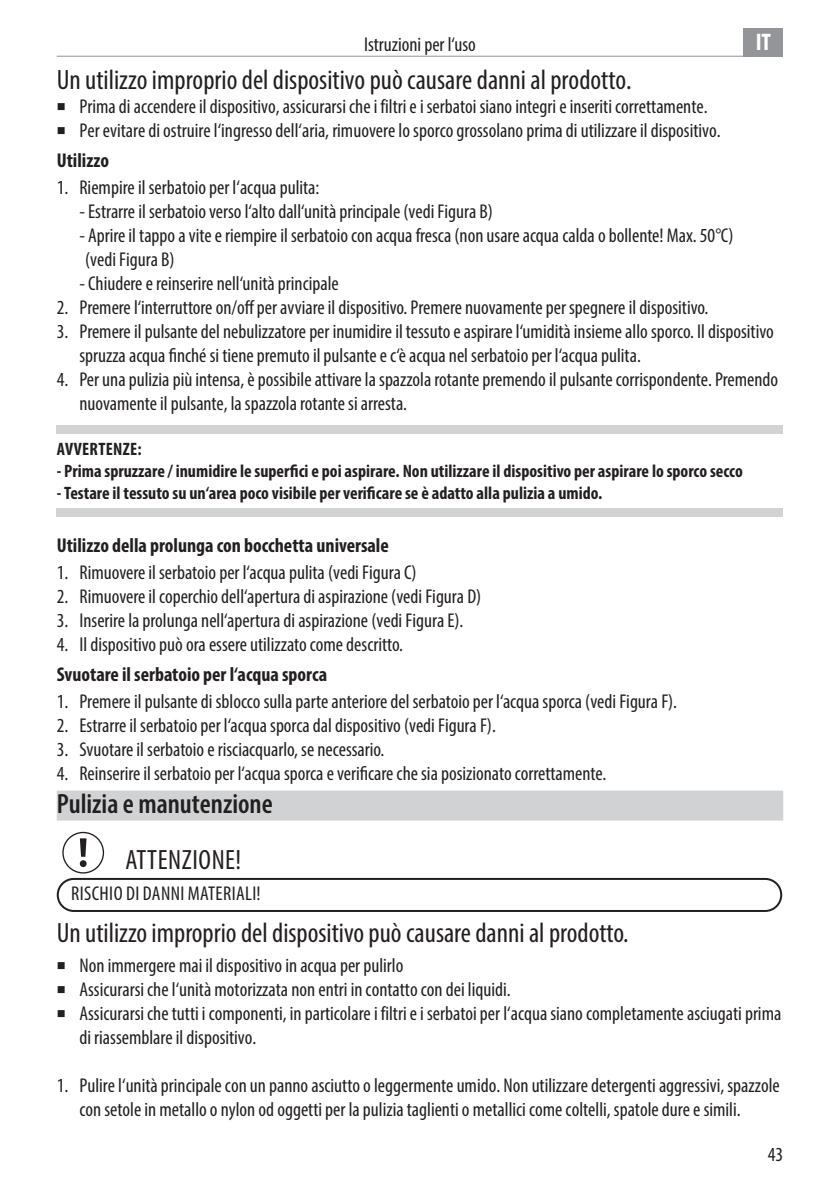
<style>
.page{position:relative;width:840px;height:1191px;background:#fff}
.page>*{position:absolute;margin:0;border:0;box-sizing:border-box;transform-origin:0 0}
.t1{font:condensed 28px "Myriad Pro";color:#231f20}
.t2{font:600 condensed 28px "Myriad Pro";color:#231f20}
.t3{font:condensed 28px "Myriad Pro";letter-spacing:.02em;color:#231f20}
.t4{font:700 condensed 24px "Myriad Pro";color:#fff}
.t5{font:condensed 20px/24px "Myriad Pro";color:#231f20}
.t6{font:700 condensed 20px "Myriad Pro";color:#231f20}
.t7{font:condensed 20px "Myriad Pro";letter-spacing:.02em;color:#231f20}
.t8{font:700 condensed 18px "Myriad Pro";color:#231f20}
.t9{font:700 condensed 18px "Myriad Pro";letter-spacing:.02em;color:#231f20}
</style>
<div class="page">
<hr style="left:57px;top:56px;width:724px;height:1px;background:#939598">
<div style="left:743px;top:28px;width:39px;height:29px;background:#939598"></div>
<div style="left:57px;top:790px;width:725px;height:30px;background:#d1d2d4"></div>
<div style="left:57px;top:425px;width:725px;height:9px;background:#d1d2d4"></div>
<div style="left:57px;top:508px;width:725px;height:9px;background:#d1d2d4"></div>
<div style="left:57px;top:878px;width:724px;height:34px;border:2px solid #231f20;border-radius:16px"></div>
<svg style="left:62px;top:832px;width:42px;height:41px"></svg>
<p class="t5" style="left:364px;top:32px;width:113px">Istruzioni per l‘uso</p>
<p class="t4" style="left:755px;top:27px;width:17px">IT</p>
<h1 class="t1" style="left:57px;top:63px;width:576px">Un utilizzo improprio del dispositivo può causare danni al prodotto.</h1>
<p class="t5" style="left:79px;top:94px;width:642px">Prima di accendere il dispositivo, assicurarsi che i filtri e i serbatoi siano integri e inseriti correttamente.<br>Per evitare di ostruire l‘ingresso dell‘aria, rimuovere lo sporco grossolano prima di utilizzare il dispositivo.</p>
<p class="t6" style="left:57px;top:148px;width:54px">Utilizzo</p>
<p class="t5" style="left:57px;top:175px;width:264px">1. Riempire il serbatoio per l‘acqua pulita:</p>
<p class="t5" style="left:79px;top:199px;width:415px">- Estrarre il serbatoio verso l‘alto dall‘unità principale (vedi Figura B)</p>
<p class="t5" style="left:79px;top:223px;width:655px">- Aprire il tappo a vite e riempire il serbatoio con acqua fresca (non usare acqua calda o bollente! Max. 50°C) (vedi Figura B)</p>
<p class="t5" style="left:79px;top:271px;width:261px">- Chiudere e reinserire nell‘unità principale</p>
<p class="t5" style="left:57px;top:295px;width:652px">2. Premere l‘interruttore on/off per avviare il dispositivo. Premere nuovamente per spegnere il dispositivo.</p>
<p class="t5" style="left:79px;top:319px;width:695px;text-indent:-23px">3. Premere il pulsante del nebulizzatore per inumidire il tessuto e aspirare l‘umidità insieme allo sporco. Il dispositivo spruzza acqua finché si tiene premuto il pulsante e c‘è acqua nel serbatoio per l‘acqua pulita.</p>
<p class="t5" style="left:79px;top:367px;width:700px;text-indent:-23px">4. Per una pulizia più intensa, è possibile attivare la spazzola rotante premendo il pulsante corrispondente. Premendo nuovamente il pulsante, la spazzola rotante si arresta.</p>
<p class="t9" style="left:57px;top:438px;width:86px">AVVERTENZE:</p>
<p class="t8" style="left:57px;top:459px;width:687px">- Prima spruzzare / inumidire le superfici e poi aspirare. Non utilizzare il dispositivo per aspirare lo sporco secco</p>
<p class="t8" style="left:57px;top:481px;width:547px">- Testare il tessuto su un‘area poco visibile per verificare se è adatto alla pulizia a umido.</p>
<p class="t6" style="left:57px;top:533px;width:333px">Utilizzo della prolunga con bocchetta universale</p>
<p class="t5" style="left:57px;top:560px;width:361px">1. Rimuovere il serbatoio per l‘acqua pulita (vedi Figura C)</p>
<p class="t5" style="left:57px;top:584px;width:426px">2. Rimuovere il coperchio dell‘apertura di aspirazione (vedi Figura D)</p>
<p class="t5" style="left:57px;top:608px;width:408px">3. Inserire la prolunga nell‘apertura di aspirazione (vedi Figura E).</p>
<p class="t5" style="left:57px;top:632px;width:347px">4. Il dispositivo può ora essere utilizzato come descritto.</p>
<p class="t6" style="left:57px;top:661px;width:272px">Svuotare il serbatoio per l‘acqua sporca</p>
<p class="t5" style="left:57px;top:688px;width:621px">1. Premere il pulsante di sblocco sulla parte anteriore del serbatoio per l‘acqua sporca (vedi Figura F).</p>
<p class="t5" style="left:57px;top:712px;width:440px">2. Estrarre il serbatoio per l‘acqua sporca dal dispositivo (vedi Figura F).</p>
<p class="t5" style="left:57px;top:736px;width:329px">3. Svuotare il serbatoio e risciacquarlo, se necessario.</p>
<p class="t5" style="left:57px;top:760px;width:551px">4. Reinserire il serbatoio per l‘acqua sporca e verificare che sia posizionato correttamente.</p>
<h1 class="t2" style="left:57px;top:786px;width:217px">Pulizia e manutenzione</h1>
<h1 class="t3" style="left:125px;top:842px;width:117px">ATTENZIONE!</h1>
<p class="t7" style="left:71px;top:881px;width:191px">RISCHIO DI DANNI MATERIALI!</p>
<h1 class="t1" style="left:57px;top:915px;width:573px">Un utilizzo improprio del dispositivo può causare danni al prodotto.</h1>
<p class="t5" style="left:79px;top:952px;width:703px">Non immergere mai il dispositivo in acqua per pulirlo<br>Assicurarsi che l‘unità motorizzata non entri in contatto con dei liquidi.<br>Assicurarsi che tutti i componenti, in particolare i filtri e i serbatoi per l‘acqua siano completamente asciugati prima di riassemblare il dispositivo.</p>
<p class="t5" style="left:79px;top:1072px;width:701px;text-indent:-23px">1. Pulire l‘unità principale con un panno asciutto o leggermente umido. Non utilizzare detergenti aggressivi, spazzole con setole in metallo o nylon od oggetti per la pulizia taglienti o metallici come coltelli, spatole dure e simili.</p>
<p class="t5" style="left:767px;top:1141px;width:17px">43</p>
</div>
